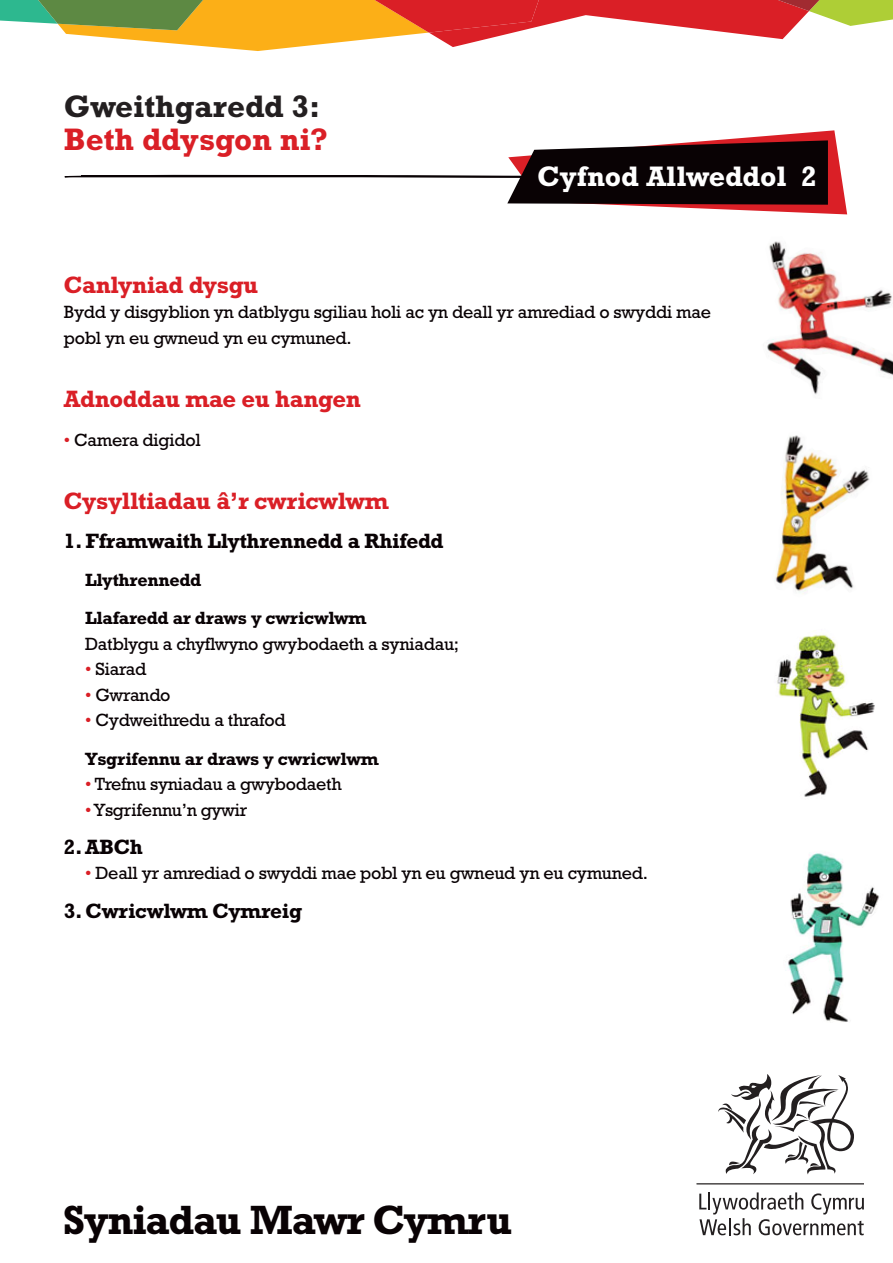
<style>
.page{position:relative;width:893px;height:1263px;background:#fff}
.page>*{position:absolute;margin:0;border:0;box-sizing:border-box;transform-origin:0 0}
.t1{font:700 41.55px "Rockwell";letter-spacing:-.03em;color:#090204}
.t2{font:700 31.5px "Rockwell";color:#231f20}
.t3{font:700 31.5px "Rockwell";color:#da1f26}
.t4{font:700 28.65px "Rockwell";color:#fff}
.t5{font:700 24px "Rockwell";letter-spacing:-.015em;color:#da1f26}
.t6{font:700 21px "Rockwell";letter-spacing:-.015em;color:#090204}
.t7{font:18px/25.5px "Rockwell";letter-spacing:-.015em;color:#090204}
.t8{font:700 18px/38.2px "Rockwell";letter-spacing:-.015em;color:#090204}
.s1{color:#da1f26}
.s2{font-weight:400;color:#da1f26}
.s3{font-weight:400}
</style>
<div class="page">
<svg style="left:718px;top:1074px;width:136px;height:100px"></svg>
<svg style="left:699px;top:1192px;width:164px;height:43px"></svg>
<svg style="left:696px;top:1183px;width:167px;height:1px"></svg>
<svg style="left:0;top:0;width:893px;height:51px"></svg>
<img style="left:767px;top:241px;width:126px;height:154px">
<img style="left:788px;top:853px;width:91px;height:169px">
<img style="left:777px;top:634px;width:98px;height:163px">
<img style="left:775px;top:435px;width:95px;height:159px">
<svg style="left:64px;top:130px;width:783px;height:84px"></svg>
<h2 class="t2" style="left:64px;top:95px;width:258px">Gweithgaredd 3:</h2>
<h2 class="t3" style="left:64px;top:128px;width:266px">Beth ddysgon ni?</h2>
<h3 class="t4" style="left:538px;top:167px;width:281px">Cyfnod Allweddol 2</h3>
<h3 class="t5" style="left:64px;top:276px;width:196px">Canlyniad dysgu</h3>
<p class="t7" style="left:64px;top:301px;width:649px">Bydd y disgyblion yn datblygu sgiliau holi ac yn deall yr amrediad o swyddi mae pobl yn eu gwneud yn eu cymuned.</p>
<h3 class="t5" style="left:64px;top:391px;width:298px">Adnoddau mae eu hangen</h3>
<p class="t7" style="left:64px;top:429px;width:138px"><span class="s1">•</span> Camera digidol</p>
<h3 class="t5" style="left:64px;top:493px;width:326px">Cysylltiadau â’r cwricwlwm</h3>
<p class="t6" style="left:64px;top:533px;width:381px">1. Fframwaith Llythrennedd a Rhifedd</p>
<p class="t8" style="left:85px;top:563px;width:283px">Llythrennedd<br>Llafaredd ar draws y cwricwlwm</p>
<p class="t7" style="left:85px;top:633px;width:375px">Datblygu a chyflwyno gwybodaeth a syniadau;</p>
<p class="t7" style="left:85px;top:658px;width:63px"><span class="s1">•</span> Siarad</p>
<p class="t7" style="left:85px;top:684px;width:87px"><span class="s1">•</span> Gwrando</p>
<p class="t8" style="left:85px;top:703px;width:295px"><span class="s2">•</span> <span class="s3">Cydweithredu a thrafod<br></span>Ysgrifennu ar draws y cwricwlwm</p>
<p class="t7" style="left:85px;top:773px;width:258px"><span class="s1">•</span> Trefnu syniadau a gwybodaeth</p>
<p class="t7" style="left:85px;top:799px;width:164px"><span class="s1">•</span> Ysgrifennu’n gywir</p>
<p class="t6" style="left:64px;top:839px;width:81px">2.ABCh</p>
<p class="t7" style="left:85px;top:862px;width:564px"><span class="s1">•</span> Deall yr amrediad o swyddi mae pobl yn eu gwneud yn eu cymuned.</p>
<p class="t6" style="left:64px;top:903px;width:240px">3. Cwricwlwm Cymreig</p>
<h1 class="t1" style="left:63px;top:1206px;width:451px">Syniadau Mawr Cymru</h1>
</div>
